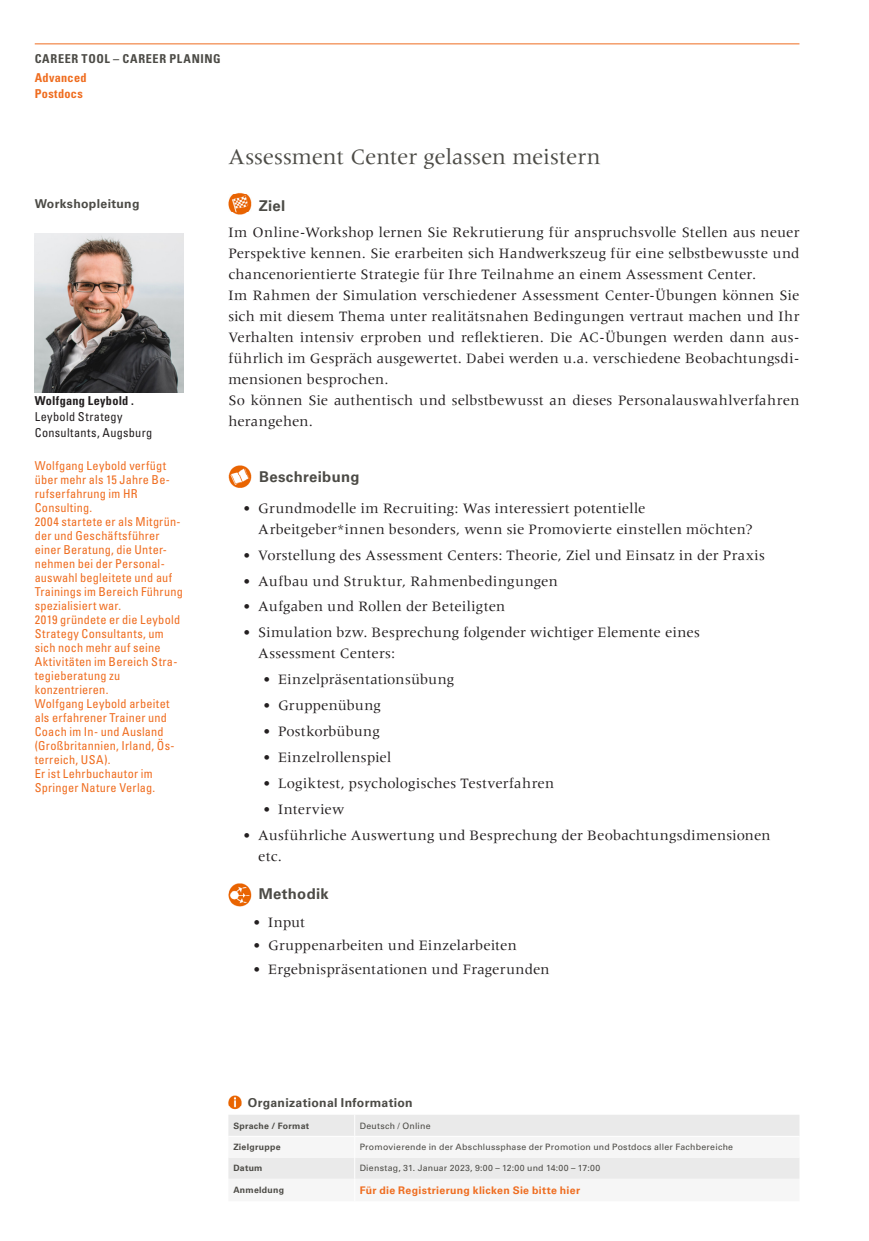
<style>
.page{position:relative;width:869px;height:1241px;background:#fff}
.page>*{position:absolute;margin:0;border:0;box-sizing:border-box;transform-origin:0 0}
.Kurse{font:22.75px "Meridien LT Std";letter-spacing:-.01em;color:#4c4b46}
.mengentext{font:14.88px/21px "Meridien LT Std";letter-spacing:.01em;color:#231f20}
.mengentext-2{font:700 14.88px "Univers LT Std";letter-spacing:.02em;color:#4c4b46}
.Objective_Descriptio{font:700 14.88px "Univers LT Std";color:#4c4b46}
.Trainer_Biografie{font:condensed 12.25px/14px "Univers LT Std";letter-spacing:.02em;color:#ef6d20}
.Trainer_Name{font:condensed 12.25px/15.8px "Univers LT Std";letter-spacing:.03em;color:#231f20}
.Tabelle_Headline{font:700 12.25px "Univers LT Std";letter-spacing:.025em;color:#4c4b46}
.Kopf_Tools{font:700 condensed 12.25px "Univers LT Std";letter-spacing:.055em;color:#4c4b46}
.Kopf_links_Einstufun{font:700 condensed 12.25px "Univers LT Std";letter-spacing:.025em;color:#ef6d20}
.Headlines__Trainer{font:700 12.25px "Univers LT Std";letter-spacing:.025em;color:#4c4b46}
.Tabelle_Mengentext{font:700 10.5px "Univers LT Std";letter-spacing:.03em;color:#ef6d20}
.Tabelle_Mengentext-2{font:8.75px "Univers LT Std";letter-spacing:.03em;color:#4c4b46}
.Tabelle_Bold{font:700 8.75px "Univers LT Std";letter-spacing:.03em;color:#4c4b46}
.s1{font-weight:700}
</style>
<div class="page">
<hr style="left:35px;top:43px;width:764px;height:1px;background:#ef6d20">
<svg style="left:228px;top:1095px;width:13px;height:13px"></svg>
<svg style="left:228px;top:1115px;width:571px;height:64px"></svg>
<hr style="left:228px;top:1135px;width:126px;height:1px;background:#fff">
<img style="left:228px;top:192px;width:23px;height:23px">
<img style="left:228px;top:465px;width:24px;height:23px">
<img style="left:228px;top:883px;width:23px;height:22px">
<img style="left:35px;top:234px;width:149px;height:158px">
<p class="Kopf_Tools" style="left:35px;top:52px;width:187px">CAREER TOOL – CAREER PLANING</p>
<p class="Kopf_links_Einstufun" style="left:35px;top:70px;width:53px">Advanced</p>
<p class="Kopf_links_Einstufun" style="left:35px;top:86px;width:50px">Postdocs</p>
<p class="Headlines__Trainer" style="left:35px;top:197px;width:106px">Workshopleitung</p>
<p class="Trainer_Name" style="left:35px;top:393px;width:119px"><span class="s1">Wolfgang Leybold .<br></span>Leybold Strategy<br>Consultants, Augsburg</p>
<p class="Trainer_Biografie" style="left:35px;top:458px;width:137px">Wolfgang Leybold verfügt über mehr als 15 Jahre Be&shy;rufserfahrung im HR</p>
<p class="Trainer_Biografie" style="left:35px;top:500px;width:59px">Consulting.</p>
<p class="Trainer_Biografie" style="left:35px;top:514px;width:149px">2004 startete er als Mitgrün&shy;der und Geschäftsführer einer Beratung, die Unter&shy;nehmen bei der Personal&shy;auswahl begleitete und auf<br>Trainings im Bereich Führung spezialisiert war.</p>
<p class="Trainer_Biografie" style="left:35px;top:612px;width:147px">2019 gründete er die Leybold<br>Strategy Consultants, um sich noch mehr auf seine<br>Aktivitäten im Bereich Stra&shy;tegieberatung zu</p>
<p class="Trainer_Biografie" style="left:35px;top:682px;width:75px">konzentrieren.</p>
<p class="Trainer_Biografie" style="left:35px;top:696px;width:141px">Wolfgang Leybold arbeitet als erfahrener Trainer und<br>Coach im In- und Ausland (Großbritannien, Irland, Ös&shy;terreich, USA).</p>
<p class="Trainer_Biografie" style="left:35px;top:766px;width:122px">Er ist Lehrbuchautor im<br>Springer Nature Verlag.</p>
<p class="Kurse" style="left:228px;top:144px;width:373px">Assessment Center gelassen meistern</p>
<p class="Objective_Descriptio" style="left:259px;top:197px;width:28px">Ziel</p>
<p class="mengentext" style="left:228px;top:221px;width:572px;text-align:justify">Im Online-Workshop lernen Sie Rekrutierung für anspruchsvolle Stellen aus neuer Perspektive kennen. Sie erarbeiten sich Handwerkszeug für eine selbstbewusste und chancenorientierte Strategie für Ihre Teilnahme an einem Assessment Center.</p>
<p class="mengentext" style="left:228px;top:284px;width:572px;text-align:justify">Im Rahmen der Simulation verschiedener Assessment Center-Übungen können Sie sich mit diesem Thema unter realitätsnahen Bedingungen vertraut machen und Ihr Verhalten intensiv erproben und reflektieren. Die AC-Übungen werden dann aus&shy;führlich im Gespräch ausgewertet. Dabei werden u.a. verschiedene Beobachtungsdi&shy;mensionen besprochen.</p>
<p class="mengentext" style="left:228px;top:389px;width:572px">So können Sie authentisch und selbstbewusst an dieses Personalauswahlverfahren herangehen.</p>
<p class="mengentext-2" style="left:259px;top:468px;width:102px">Beschreibung</p>
<p class="mengentext" style="left:258px;top:497px;width:496px;text-indent:-15px">• Grundmodelle im Recruiting: Was interessiert potentielle<br>Arbeitgeber*innen besonders, wenn sie Promovierte einstellen möchten?</p>
<p class="mengentext" style="left:243px;top:544px;width:523px">• Vorstellung des Assessment Centers: Theorie, Ziel und Einsatz in der Praxis</p>
<p class="mengentext" style="left:243px;top:570px;width:316px">• Aufbau und Struktur, Rahmenbedingungen</p>
<p class="mengentext" style="left:243px;top:596px;width:263px">• Aufgaben und Rollen der Beteiligten</p>
<p class="mengentext" style="left:258px;top:622px;width:443px;text-indent:-15px">• Simulation bzw. Besprechung folgender wichtiger Elemente eines<br>Assessment Centers:</p>
<p class="mengentext" style="left:263px;top:669px;width:192px">• Einzelpräsentationsübung</p>
<p class="mengentext" style="left:263px;top:695px;width:119px">• Gruppenübung</p>
<p class="mengentext" style="left:263px;top:721px;width:118px">• Postkorbübung</p>
<p class="mengentext" style="left:263px;top:747px;width:129px">• Einzelrollenspiel</p>
<p class="mengentext" style="left:263px;top:773px;width:292px">• Logiktest, psychologisches Testverfahren</p>
<p class="mengentext" style="left:263px;top:798px;width:82px">• Interview</p>
<p class="mengentext" style="left:258px;top:824px;width:513px;text-indent:-15px">• Ausführliche Auswertung und Besprechung der Beobachtungsdimensionen etc.</p>
<p class="mengentext-2" style="left:258px;top:884px;width:71px">Methodik</p>
<p class="mengentext" style="left:253px;top:911px;width:53px">• Input</p>
<p class="mengentext" style="left:253px;top:934px;width:265px">• Gruppenarbeiten und Einzelarbeiten</p>
<p class="mengentext" style="left:253px;top:958px;width:298px">• Ergebnispräsentationen und Fragerunden</p>
<p class="Tabelle_Headline" style="left:248px;top:1095px;width:166px">Organizational Information</p>
<p class="Tabelle_Bold" style="left:233px;top:1120px;width:77px">Sprache / Format</p>
<p class="Tabelle_Mengentext-2" style="left:359px;top:1119px;width:72px">Deutsch / Online</p>
<p class="Tabelle_Bold" style="left:233px;top:1141px;width:49px">Zielgruppe</p>
<p class="Tabelle_Mengentext-2" style="left:359px;top:1141px;width:375px">Promovierende in der Abschlussphase der Promotion und Postdocs aller Fachbereiche</p>
<p class="Tabelle_Bold" style="left:233px;top:1162px;width:31px">Datum</p>
<p class="Tabelle_Mengentext-2" style="left:359px;top:1162px;width:242px">Dienstag, 31. Januar 2023, 9:00 – 12:00 und 14:00 – 17:00</p>
<p class="Tabelle_Bold" style="left:233px;top:1184px;width:52px">Anmeldung</p>
<p class="Tabelle_Mengentext" style="left:359px;top:1183px;width:222px">Für die Registrierung klicken Sie bitte hier</p>
</div>
